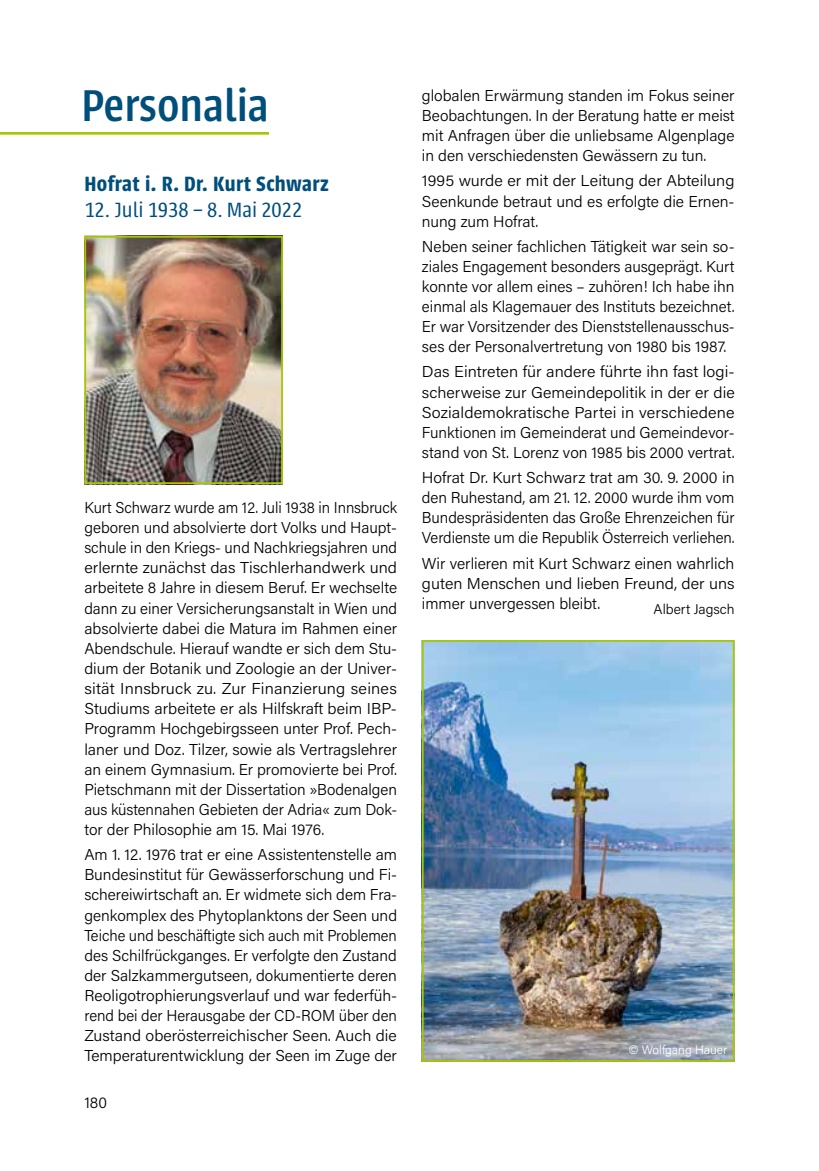
<style>
.page{position:relative;width:819px;height:1171px;background:#fff}
.page>*{position:absolute;margin:0;border:0;box-sizing:border-box;transform-origin:0 0}
.t1{font:500 49px "Urbana";color:#004f7b}
.t2{font:600 22.75px "Urbana";letter-spacing:.02em;color:#004f7b}
.t3{font:300 22.75px "Urbana";color:#004f7b}
.t4{font:300 15.75px/20.1px "Acumin Pro";color:#000;text-align:justify}
.t5{font:300 15.75px/20.1px "Acumin Pro";color:#000;text-align:justify;scale:.95 1}
.t6{font:300 15.75px/20.1px "Acumin Pro";color:#000;text-align:justify;scale:1.04 1}
.t7{font:300 14px "Acumin Pro";color:#000}
.t8{font:300 12.25px "Acumin Pro";color:#fff}
</style>
<div class="page">
<hr style="left:0;top:132px;width:269px;height:3px;background:#a6c700">
<img style="left:87px;top:239px;width:193px;height:242px">
<div style="left:84px;top:236px;width:199px;height:248px;border:2px solid #a6c700"></div>
<img style="left:425px;top:643px;width:306px;height:416px">
<div style="left:422px;top:640px;width:312px;height:422px;border:2px solid #a6c700"></div>
<h1 class="t1" style="left:81px;top:79px;width:189px">Personalia</h1>
<p class="t4" style="left:422px;top:85px;width:314px">globalen Erwärmung standen im Fokus seiner Beobachtungen. In der Beratung hatte er meist mit Anfragen über die unliebsame Algenplage in den verschiedensten Gewässern zu tun.</p>
<p class="t6" style="left:422px;top:170px;width:302px">1995 wurde er mit der Leitung der Abteilung Seenkunde betraut und es erfolgte die Ernen&shy;nung zum Hofrat.</p>
<p class="t4" style="left:422px;top:235px;width:314px">Neben seiner fachlichen Tätigkeit war sein so&shy;ziales Engagement besonders ausgeprägt. Kurt konnte vor allem eines – zuhören! Ich habe ihn einmal als Klagemauer des Instituts bezeichnet.<br>Er war Vorsitzender des Dienststellenausschus&shy;ses der Personalvertretung von 1980 bis 1987.</p>
<p class="t6" style="left:422px;top:361px;width:302px">Das Eintreten für andere führte ihn fast logi&shy;scherweise zur Gemeindepolitik in der er die Sozialdemokratische Partei in verschiedene Funktionen im Gemeinderat und Gemeindevor&shy;stand von St. Lorenz von 1985 bis 2000 vertrat.</p>
<p class="t4" style="left:422px;top:467px;width:314px">Hofrat Dr. Kurt Schwarz trat am 30. 9. 2000 in den Ruhestand, am 21. 12. 2000 wurde ihm vom Bundespräsidenten das Große Ehrenzeichen für Verdienste um die Republik Österreich verliehen.</p>
<p class="t4" style="left:422px;top:552px;width:314px">Wir verlieren mit Kurt Schwarz einen wahrlich guten Menschen und lieben Freund, der uns immer unvergessen bleibt.</p>
<h2 class="t2" style="left:84px;top:171px;width:246px">Hofrat i. R. Dr. Kurt Schwarz</h2>
<h2 class="t3" style="left:84px;top:198px;width:219px">12. Juli 1938 – 8. Mai 2022</h2>
<p class="t5" style="left:84px;top:497px;width:331px">Kurt Schwarz wurde am 12. Juli 1938 in Innsbruck geboren und absolvierte dort Volks und Haupt&shy;schule in den Kriegs- und Nachkriegsjahren und erlernte zunächst das Tischlerhandwerk und arbeitete 8 Jahre in diesem Beruf. Er wechselte dann zu einer Versicherungsanstalt in Wien und absolvierte dabei die Matura im Rahmen einer Abendschule. Hierauf wandte er sich dem Stu&shy;dium der Botanik und Zoologie an der Univer&shy;sität Innsbruck zu. Zur Finanzierung seines Studiums arbeitete er als Hilfskraft beim IBP-Programm Hochgebirgsseen unter Prof. Pech&shy;laner und Doz. Tilzer, sowie als Vertragslehrer an einem Gymnasium. Er promovierte bei Prof.<br>Pietschmann mit der Dissertation »Bodenalgen aus küstennahen Gebieten der Adria« zum Dok&shy;tor der Philosophie am 15. Mai 1976.</p>
<p class="t4" style="left:84px;top:844px;width:314px">Am 1. 12. 1976 trat er eine Assistentenstelle am Bundesinstitut für Gewässerforschung und Fi&shy;schereiwirtschaft an. Er widmete sich dem Fra&shy;genkomplex des Phytoplanktons der Seen und Teiche und beschäftigte sich auch mit Problemen des Schilfrückganges. Er verfolgte den Zustand der Salzkammergutseen, dokumentierte deren Reoligotrophierungsverlauf und war federfüh&shy;rend bei der Herausgabe der CD-ROM über den Zustand oberösterreichischer Seen. Auch die Temperaturentwicklung der Seen im Zuge der</p>
<p class="t7" style="left:653px;top:599px;width:82px">Albert Jagsch</p>
<p class="t8" style="left:628px;top:1041px;width:100px">© Wolfgang Hauer</p>
<p class="t4" style="left:84px;top:1092px;width:24px">180</p>
</div>
